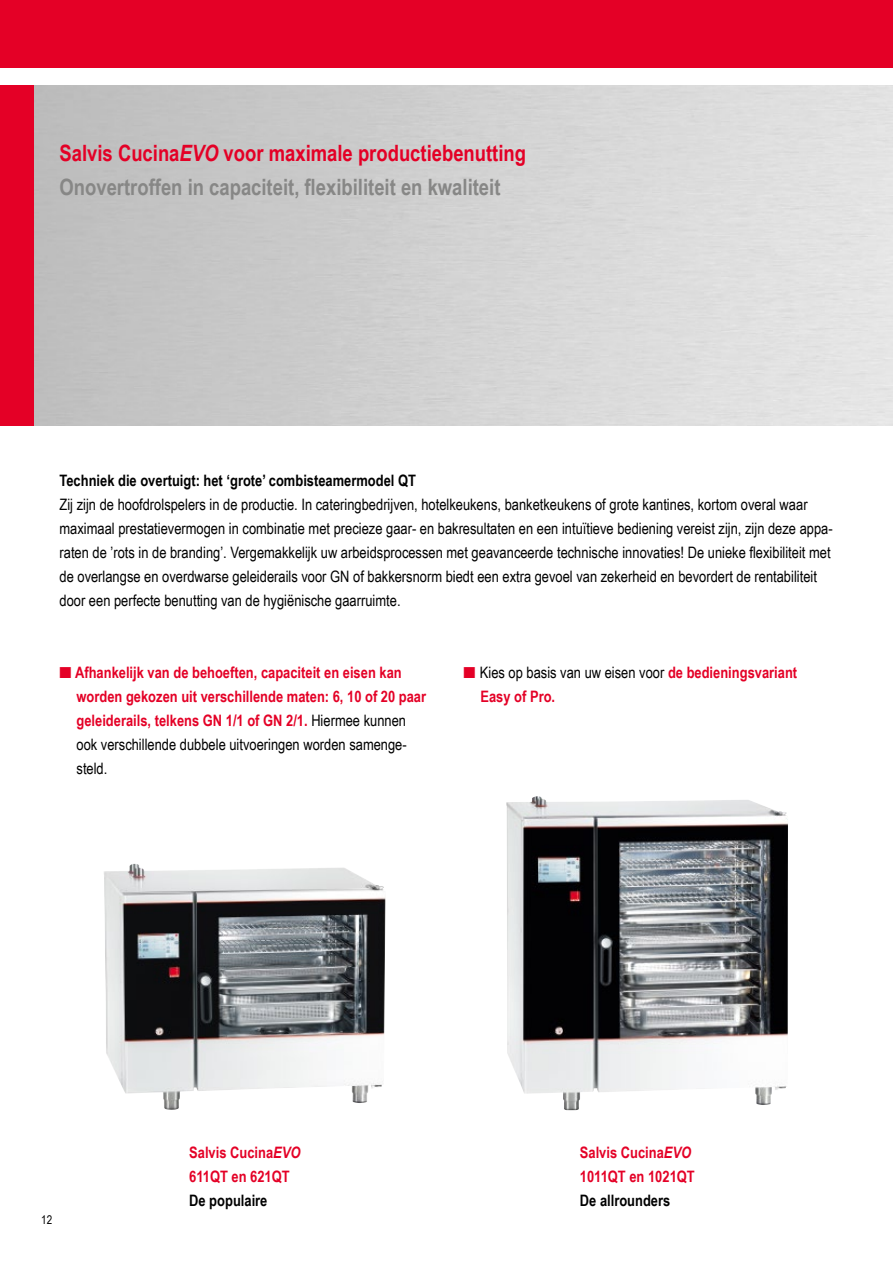
<style>
.page{position:relative;width:893px;height:1263px;background:#fff}
.page>*{position:absolute;margin:0;border:0;box-sizing:border-box;transform-origin:0 0}
.t1{font:700 22.5px/33.8px "Arial Narrow";color:#878786}
.t2{font:15.75px/24px "Arial Narrow";color:#000}
.t3{font:700 15.75px/24px "Arial Narrow";color:#e40026}
.t4{font:700 15.75px "Arial Narrow";color:#000}
.t5{font:12px "Arial Narrow";color:#000}
.s1{color:#e40026}
.s2{font-style:italic;color:#e40026}
.s3{font-weight:400;color:#000}
.s4{font-style:italic}
</style>
<div class="page">
<div style="left:0;top:0;width:893px;height:68px;background:#e40026"></div>
<div style="left:0;top:85px;width:34px;height:340px;background:#e40026"></div>
<img style="left:104px;top:864px;width:281px;height:246px">
<img style="left:506px;top:796px;width:282px;height:314px">
<h1 class="t1" style="left:60px;top:135px;width:468px"><span class="s1">Salvis Cucina</span><span class="s2">EVO</span> <span class="s1">voor maximale productiebenutting<br></span>Onovertroffen in capaciteit, flexibiliteit en kwaliteit</h1>
<p class="t4" style="left:60px;top:469px;width:358px">Techniek die overtuigt: het ‘grote’ combisteamermodel QT</p>
<p class="t2" style="left:60px;top:492px;width:775px">Zij zijn de hoofdrolspelers in de productie. In cateringbedrijven, hotelkeukens, banketkeukens of grote kantines, kortom overal waar maximaal prestatievermogen in combinatie met precieze gaar- en bakresultaten en een intuïtieve bediening vereist zijn, zijn deze appa&shy;raten de ’rots in de branding’. Vergemakkelijk uw arbeidsprocessen met geavanceerde technische innovaties! De unieke flexibiliteit met de overlangse en overdwarse geleiderails voor GN of bakkersnorm biedt een extra gevoel van zekerheid en bevordert de rentabiliteit door een perfecte benutting van de hygiënische gaarruimte.</p>
<p class="t3" style="left:77px;top:660px;width:351px;text-indent:-17px">■ Afhankelijk van de behoeften, capaciteit en eisen kan worden gekozen uit verschillende maten: 6, 10 of 20 paar geleiderails, telkens GN 1/1 of GN 2/1. <span class="s3">Hiermee kunnen ook verschillende dubbele uitvoeringen worden samenge&shy;steld.</span></p>
<p class="t3" style="left:480px;top:660px;width:318px;text-indent:-17px">■ <span class="s3">Kies op basis van uw eisen voor</span> de bedieningsvariant<br>Easy of Pro.</p>
<p class="t5" style="left:41px;top:1211px;width:12px">12</p>
<p class="t3" style="left:189px;top:1140px;width:113px">Salvis Cucina<span class="s4">EVO<br></span>611QT en 621QT</p>
<p class="t4" style="left:189px;top:1189px;width:80px">De populaire</p>
<p class="t3" style="left:580px;top:1140px;width:116px">Salvis Cucina<span class="s4">EVO<br></span>1011QT en 1021QT</p>
<p class="t4" style="left:580px;top:1189px;width:92px">De allrounders</p>
</div>
